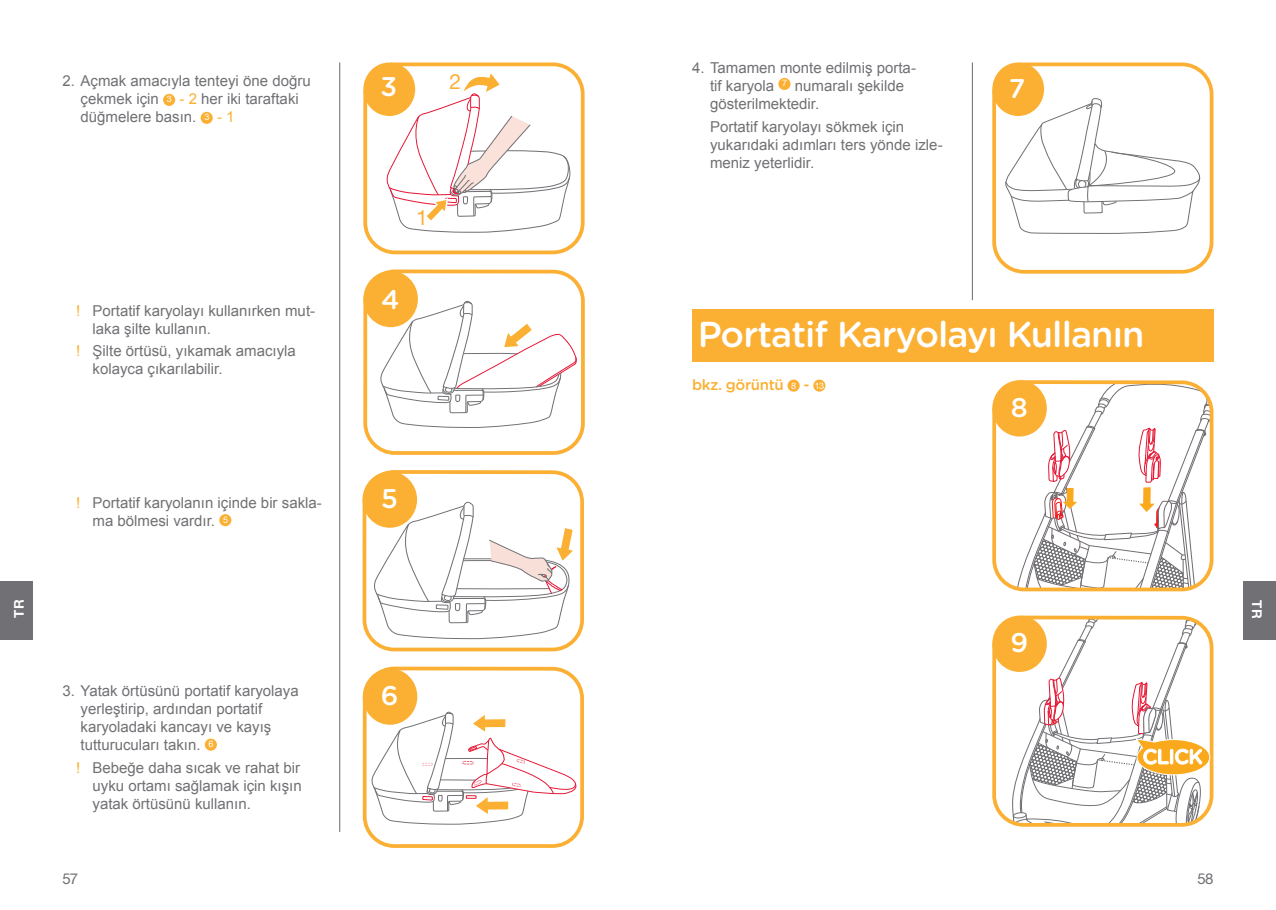
<style>
.page{position:relative;width:1276px;height:910px;background:#fff}
.page>*{position:absolute;margin:0;border:0;box-sizing:border-box;transform-origin:0 0}
.t1{font:500 36px "Gotham Rounded";letter-spacing:-.025em;color:#fff}
.t2{font:500 27px "Gotham Rounded";color:#fff}
.t3{font:21px "Helvetica Neue LT Std";color:#fbb033}
.t4{font:15px/18px "Arial";color:#717074}
.t5{font:500 15px "Gotham Rounded";letter-spacing:-.025em;color:#fbb033}
.t6{font:15px "Helvetica Neue LT Std";color:#717074}
.t7{font:700 13.5px "Helvetica Neue LT Std";color:#fff}
.s1{font-family:"Helvetica Neue LT Std";font-size:9px;color:#fff}
.s2{color:#fbb033}
.s3{font-family:"Helvetica Neue LT Std";font-weight:400;font-size:9px;color:#fff}
</style>
<div class="page">
<div style="left:219px;top:514px;width:12px;height:12px;background:#fbb033;border-radius:50%"></div>
<div style="left:163px;top:94px;width:12px;height:12px;background:#fbb033;border-radius:50%"></div>
<div style="left:201px;top:112px;width:12px;height:12px;background:#fbb033;border-radius:50%"></div>
<div style="left:205px;top:739px;width:12px;height:12px;background:#fbb033;border-radius:50%"></div>
<div style="left:778px;top:78px;width:12px;height:12px;background:#fbb033;border-radius:50%"></div>
<hr style="left:339px;top:63px;width:1px;height:769px;background:#717074">
<hr style="left:972px;top:63px;width:1px;height:237px;background:#717074">
<div style="left:692px;top:309px;width:521px;height:53px;background:#fbb033"></div>
<div style="left:787px;top:380px;width:12px;height:12px;background:#fbb033;border-radius:50%"></div>
<div style="left:813px;top:380px;width:12px;height:12px;background:#fbb033;border-radius:50%"></div>
<div style="left:0;top:581px;width:33px;height:58px;background:#717074"></div>
<div style="left:1243px;top:581px;width:33px;height:58px;background:#717074"></div>
<div style="left:363px;top:269px;width:222px;height:186px;border:4px solid #fbb033;border-radius:30px"></div>
<div style="left:363px;top:271px;width:55px;height:56px;background:#fbb033;border-radius:50%"></div>
<svg style="left:379px;top:297px;width:198px;height:131px"></svg>
<svg style="left:1005px;top:95px;width:195px;height:139px"></svg>
<div style="left:992px;top:63px;width:221px;height:211px;border:4px solid #fbb033;border-radius:30px"></div>
<div style="left:992px;top:63px;width:52px;height:53px;background:#fbb033;border-radius:50%"></div>
<div style="left:363px;top:63px;width:221px;height:191px;border:4px solid #fbb033;border-radius:30px"></div>
<div style="left:363px;top:63px;width:52px;height:53px;background:#fbb033;border-radius:50%"></div>
<svg style="left:385px;top:73px;width:185px;height:160px"></svg>
<div style="left:363px;top:667px;width:221px;height:181px;border:4px solid #fbb033;border-radius:30px"></div>
<div style="left:363px;top:668px;width:54px;height:57px;background:#fbb033;border-radius:50%"></div>
<svg style="left:370px;top:708px;width:207px;height:117px"></svg>
<div style="left:362px;top:470px;width:222px;height:181px;border:4px solid #fbb033;border-radius:30px"></div>
<div style="left:362px;top:471px;width:55px;height:57px;background:#fbb033;border-radius:50%"></div>
<svg style="left:372px;top:498px;width:204px;height:145px"></svg>
<div style="left:992px;top:616px;width:221px;height:211px;border:4px solid #fbb033;border-radius:30px"></div>
<div style="left:992px;top:616px;width:54px;height:56px;background:#fbb033;border-radius:50%"></div>
<div style="left:992px;top:380px;width:221px;height:211px;border:4px solid #fbb033;border-radius:30px"></div>
<div style="left:992px;top:380px;width:54px;height:57px;background:#fbb033;border-radius:50%"></div>
<svg style="left:1014px;top:382px;width:197px;height:208px"></svg>
<svg style="left:1011px;top:617px;width:199px;height:208px"></svg>
<p class="t4" style="left:81px;top:72px;width:232px;text-indent:-18px">2. Açmak amacıyla tenteyi öne doğru çekmek için <span class="s1">3</span> <span class="s2">- 2</span> her iki taraftaki düğmelere basın. <span class="s1">3</span> <span class="s2">- 1</span></p>
<p class="t4" style="left:93px;top:302px;width:224px;text-indent:-16px"><span class="s2">!</span> Portatif karyolayı kullanırken mut&shy;laka şilte kullanın.</p>
<p class="t4" style="left:93px;top:342px;width:205px;text-indent:-16px"><span class="s2">!</span> Şilte örtüsü, yıkamak amacıyla kolayca çıkarılabilir.</p>
<p class="t4" style="left:93px;top:494px;width:231px;text-indent:-16px"><span class="s2">!</span> Portatif karyolanın içinde bir sakla&shy;ma bölmesi vardır. <sup>5</sup></p>
<p class="t4" style="left:710px;top:59px;width:207px;text-indent:-18px">4. Tamamen monte edilmiş porta&shy;tif karyola <sup>7</sup> numaralı şekilde gösterilmektedir.</p>
<p class="t4" style="left:710px;top:118px;width:234px">Portatif karyolayı sökmek için yukarıdaki adımları ters yönde izle&shy;meniz yeterlidir.</p>
<h3 class="t3" style="left:449px;top:69px;width:13px">2</h3>
<h2 class="t2" style="left:380px;top:67px;width:18px">3</h2>
<h2 class="t2" style="left:1009px;top:69px;width:18px">7</h2>
<h3 class="t3" style="left:416px;top:205px;width:13px">1</h3>
<h2 class="t2" style="left:381px;top:280px;width:20px">4</h2>
<h2 class="t2" style="left:381px;top:479px;width:18px">5</h2>
<h1 class="t1" style="left:697px;top:308px;width:448px">Portatif Karyolayı Kullanın</h1>
<p class="t5" style="left:692px;top:374px;width:134px">bkz. görüntü <span class="s3">8</span> - <span class="s3">13</span></p>
<h2 class="t2" style="left:1010px;top:388px;width:19px">8</h2>
<p class="t7" style="left:11px;top:618px;width:20px;rotate:-90deg">TR</p>
<p class="t7" style="left:1265px;top:600px;width:20px;rotate:90deg">TR</p>
<p class="t4" style="left:80px;top:682px;width:220px;text-indent:-18px">3. Yatak örtüsünü portatif karyolaya yerleştirip, ardından portatif karyoladaki kancayı ve kayış tutturucuları takın. <sup>6</sup></p>
<p class="t4" style="left:93px;top:759px;width:211px;text-align:justify;text-indent:-16px"><span class="s2">!</span> Bebeğe daha sıcak ve rahat bir uyku ortamı sağlamak için kışın yatak örtüsünü kullanın.</p>
<h2 class="t2" style="left:381px;top:676px;width:19px">6</h2>
<h2 class="t2" style="left:1010px;top:623px;width:19px">9</h2>
<p class="t6" style="left:63px;top:870px;width:17px">57</p>
<p class="t6" style="left:1197px;top:870px;width:18px">58</p>
</div>
